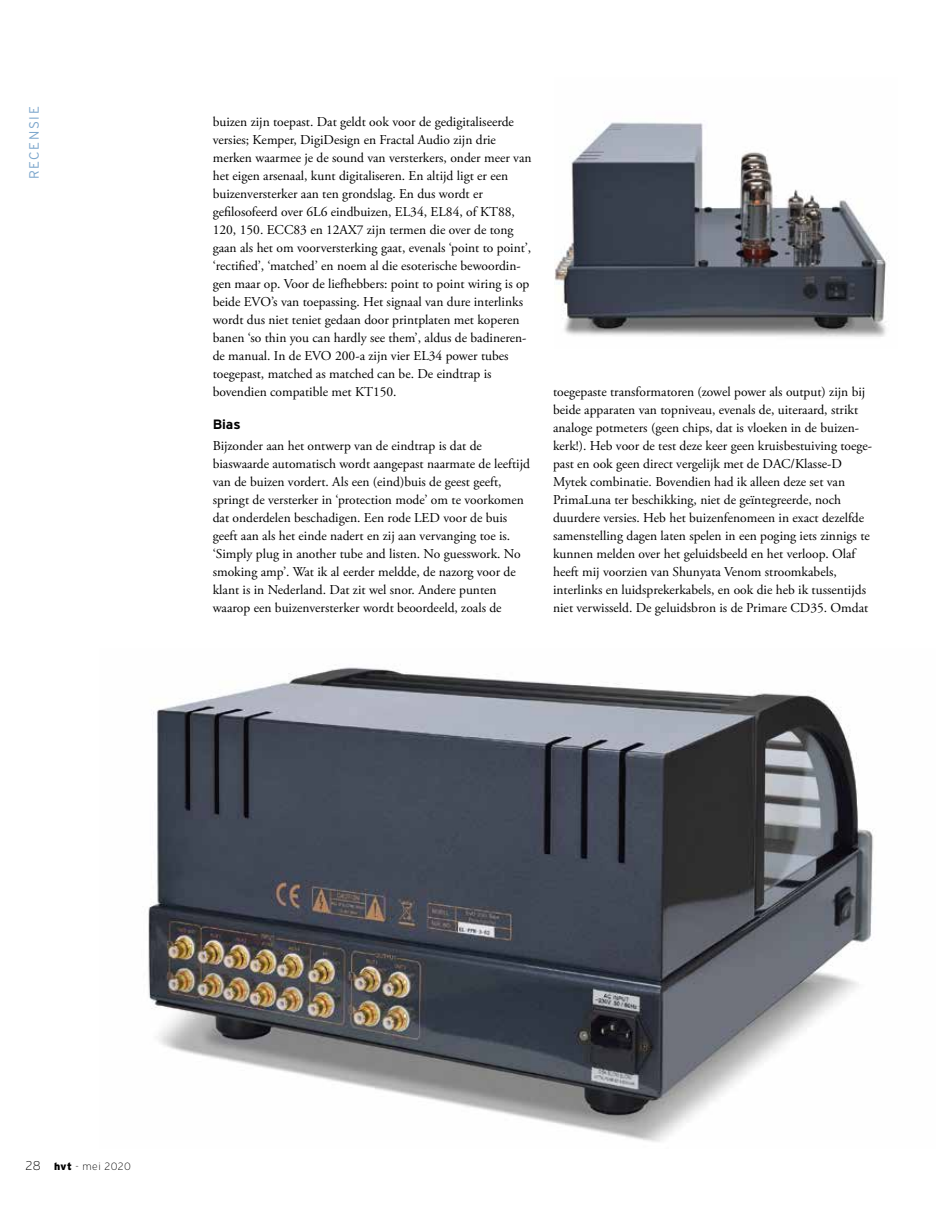
<style>
.page{position:relative;width:936px;height:1212px;background:#fff}
.page>*{position:absolute;margin:0;border:0;box-sizing:border-box;transform-origin:0 0}
.t1{font:13.5px/18px "Adobe Garamond Pro";color:#000}
.t2{font:300 13.5px "Interstate";letter-spacing:.12em;color:#7ca6cc}
.t3{font:700 13.5px "Interstate";color:#000}
.t4{font:200 10.5px "Interstate";letter-spacing:.03em;color:#000}
.s1{font-size:12.75px}
.s2{font-weight:900}
</style>
<div class="page">
<img style="left:554px;top:122px;width:333px;height:215px">
<img style="left:148px;top:667px;width:726px;height:475px">
<p class="t2" style="left:26px;top:179px;width:74px;rotate:-90deg">RECENSIE</p>
<p class="t1" style="left:213px;top:113px;width:320px">buizen zijn toepast. Dat geldt ook voor de gedigitaliseerde versies; Kemper, DigiDesign en Fractal Audio zijn drie merken waarmee je de sound van versterkers, onder meer van het eigen arsenaal, kunt digitaliseren. En altijd ligt er een buizenversterker aan ten grondslag. En dus wordt er gefilosofeerd over 6L6 eindbuizen, EL34, EL84, of KT88, 120, 150. ECC83 en 12AX7 zijn termen die over de tong gaan als het om voorversterking gaat, evenals ‘point to point’, ‘rectified’, ‘matched’ en noem al die esoterische bewoordin&shy;gen maar op. Voor de liefhebbers: point to point wiring is op beide EVO’s van toepassing. Het signaal van dure interlinks wordt dus niet teniet gedaan door printplaten met koperen banen ‘so thin you can hardly see them’, aldus de badineren&shy;de manual. In de EVO 200-a zijn vier EL34 power tubes toegepast, matched as matched can be. De eindtrap is bovendien compatible met KT150.</p>
<p class="t3" style="left:213px;top:416px;width:30px">Bias</p>
<p class="t1" style="left:213px;top:437px;width:319px">Bijzonder aan het ontwerp van de eindtrap is dat de biaswaarde automatisch wordt aangepast naarmate de leeftijd van de buizen vordert. Als een (eind)buis de geest geeft, springt de versterker in ‘protection mode’ om te voorkomen dat onderdelen beschadigen. Een rode LED voor de buis geeft aan als het einde nadert en zij aan vervanging toe is. ‘Simply plug in another tube and listen. No guesswork. No smoking amp’. Wat ik al eerder meldde, de nazorg voor de klant is in Nederland. Dat zit wel snor. Andere punten waarop een buizenversterker wordt beoordeeld, zoals de</p>
<p class="t1" style="left:553px;top:383px;width:320px">toegepaste transformatoren (zowel power als output) zijn bij beide apparaten van topniveau, evenals de, uiteraard, strikt analoge potmeters (geen chips, dat is vloeken in de buizen&shy;kerk!). Heb voor de test deze keer geen kruisbestuiving toege&shy;past en ook geen direct vergelijk met de DAC/Klasse-D Mytek combinatie. Bovendien had ik alleen deze set van PrimaLuna ter beschikking, niet de geïntegreerde, noch duurdere versies. Heb het buizenfenomeen in exact dezelfde samenstelling dagen laten spelen in een poging iets zinnigs te kunnen melden over het geluidsbeeld en het verloop. Olaf heeft mij voorzien van Shunyata Venom stroomkabels, interlinks en luidsprekerkabels, en ook die heb ik tussentijds niet verwisseld. De geluidsbron is de Primare CD35. Omdat</p>
<p class="t4" style="left:26px;top:1160px;width:107px"><span class="s1">28</span> <span class="s2">hvt</span> - mei 2020</p>
</div>
